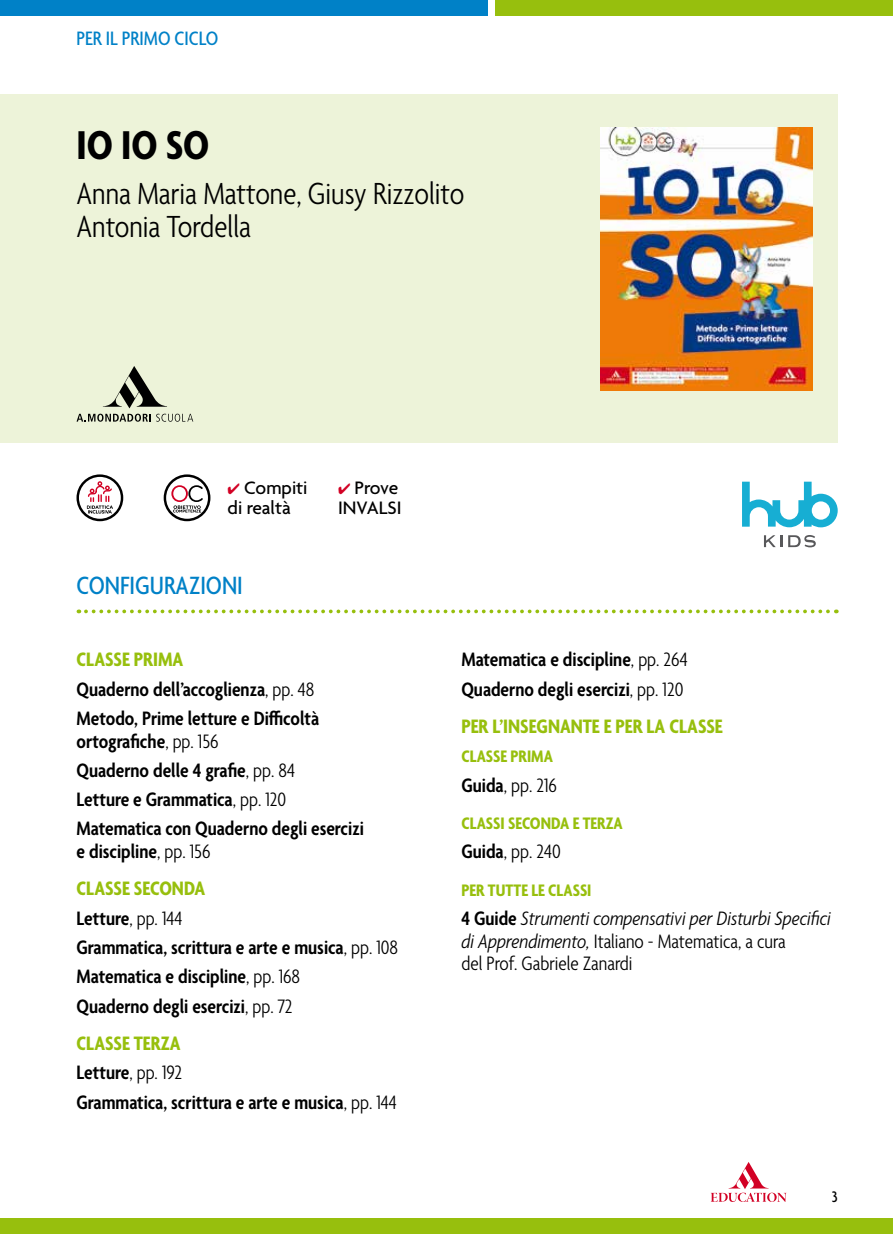
<style>
.page{position:relative;width:893px;height:1234px;background:#fff}
.page>*{position:absolute;margin:0;border:0;box-sizing:border-box;transform-origin:0 0}
.t1{font:700 condensed 43.5px "Agenda";color:#000}
.t2{font:300 condensed 33px/33px "Agenda";color:#000}
.t3{font:500 condensed 27px "Agenda";color:#0081c7}
.t4{font:600 condensed 21px/29.2px "Agenda";color:#000}
.t5{font:italic 300 condensed 21px/22.5px "Agenda";color:#000}
.t6{font:700 condensed 21px/37.3px "Agenda";color:#97bf0d}
.t7{font:300 condensed 21px "Agenda";color:#000}
.t8{font:500 condensed 21px "Agenda";color:#0081c7}
.t9{font:500 19.5px/19.5px "Agenda";color:#000}
.t10{font:700 condensed 18px "Agenda";color:#97bf0d}
.t11{font:500 condensed 16.5px "Agenda";color:#000}
.s1{color:#d20024}
.s2{font-weight:700;color:#97bf0d}
.s3{font-weight:300}
.s4{font-weight:600;color:#000}
.s5{font-weight:300;color:#000}
.s6{font-weight:600}
.s7{font-weight:600;font-style:normal}
.s8{font-style:normal}
</style>
<div class="page">
<svg style="left:711px;top:1162px;width:75px;height:39px"></svg>
<div style="left:495px;top:0;width:398px;height:16px;background:#97bf0d"></div>
<svg style="left:86px;top:609px;width:751px;height:4px"></svg>
<div style="left:0;top:94px;width:838px;height:348px;background:#edf3d9"></div>
<img style="left:600px;top:128px;width:212px;height:262px">
<svg style="left:78px;top:475px;width:44px;height:45px"></svg>
<div style="left:76px;top:474px;width:47px;height:47px;border:2px solid #000;border-radius:50%"></div>
<svg style="left:87px;top:481px;width:26px;height:32px"></svg>
<svg style="left:165px;top:475px;width:44px;height:45px"></svg>
<div style="left:164px;top:474px;width:46px;height:47px;border:2px solid #000;border-radius:50%"></div>
<svg style="left:171px;top:485px;width:32px;height:27px"></svg>
<svg style="left:742px;top:481px;width:96px;height:46px"></svg>
<svg style="left:764px;top:535px;width:52px;height:12px"></svg>
<svg style="left:77px;top:366px;width:116px;height:55px"></svg>
<div style="left:0;top:1217px;width:893px;height:16px;background:#97bf0d"></div>
<div style="left:0;top:0;width:487px;height:16px;background:#0081c7"></div>
<p class="t8" style="left:77px;top:27px;width:143px">PER IL PRIMO CICLO</p>
<h1 class="t1" style="left:77px;top:121px;width:134px">IO IO SO</h1>
<h2 class="t2" style="left:77px;top:179px;width:389px">Anna Maria Mattone, Giusy Rizzolito<br>Antonia Tordella</h2>
<p class="t9" style="left:227px;top:479px;width:82px"><span class="s1">✔</span> Compiti di realtà</p>
<p class="t9" style="left:338px;top:479px;width:65px"><span class="s1">✔</span> Prove<br>INVALSI</p>
<p class="t3" style="left:77px;top:570px;width:168px">CONFIGURAZIONI</p>
<p class="t4" style="left:77px;top:646px;width:244px"><span class="s2">CLASSE PRIMA<br></span>Quaderno dell’accoglienza<span class="s3">, pp. 48<br></span>Metodo, Prime letture e Difficoltà</p>
<p class="t4" style="left:77px;top:727px;width:289px">ortografiche<span class="s3">, pp. 156<br></span>Quaderno delle 4 grafie<span class="s3">, pp. 84<br></span>Letture e Grammatica<span class="s3">, pp. 120<br></span>Matematica con Quaderno degli esercizi</p>
<p class="t6" style="left:77px;top:833px;width:135px"><span class="s4">e discipline</span><span class="s5">, pp. 156<br></span>CLASSE SECONDA</p>
<p class="t4" style="left:77px;top:904px;width:323px">Letture<span class="s3">, pp. 144<br></span>Grammatica, scrittura e arte e musica<span class="s3">, pp. 108<br></span>Matematica e discipline<span class="s3">, pp. 168<br></span>Quaderno degli esercizi<span class="s3">, pp. 72</span></p>
<p class="t4" style="left:77px;top:1029px;width:322px"><span class="s2">CLASSE TERZA<br></span>Letture<span class="s3">, pp. 192<br></span>Grammatica, scrittura e arte e musica<span class="s3">, pp. 144</span></p>
<p class="t4" style="left:461px;top:646px;width:228px">Matematica e discipline<span class="s3">, pp. 264<br></span>Quaderno degli esercizi<span class="s3">, pp. 120</span></p>
<p class="t6" style="left:461px;top:708px;width:263px">PER L’INSEGNANTE E PER LA CLASSE</p>
<p class="t10" style="left:461px;top:746px;width:93px">CLASSE PRIMA</p>
<p class="t7" style="left:461px;top:773px;width:97px"><span class="s6">Guida</span>, pp. 216</p>
<p class="t10" style="left:461px;top:813px;width:163px">CLASSI SECONDA E TERZA</p>
<p class="t7" style="left:461px;top:840px;width:101px"><span class="s6">Guida</span>, pp. 240</p>
<p class="t10" style="left:461px;top:880px;width:132px">PER TUTTE LE CLASSI</p>
<p class="t5" style="left:461px;top:906px;width:371px"><span class="s7">4 Guide</span> Strumenti compensativi per Disturbi Specifici di Apprendimento, <span class="s8">Italiano - Matematica, a cura<br>del Prof. Gabriele Zanardi</span></p>
<p class="t11" style="left:832px;top:1187px;width:7px">3</p>
</div>
